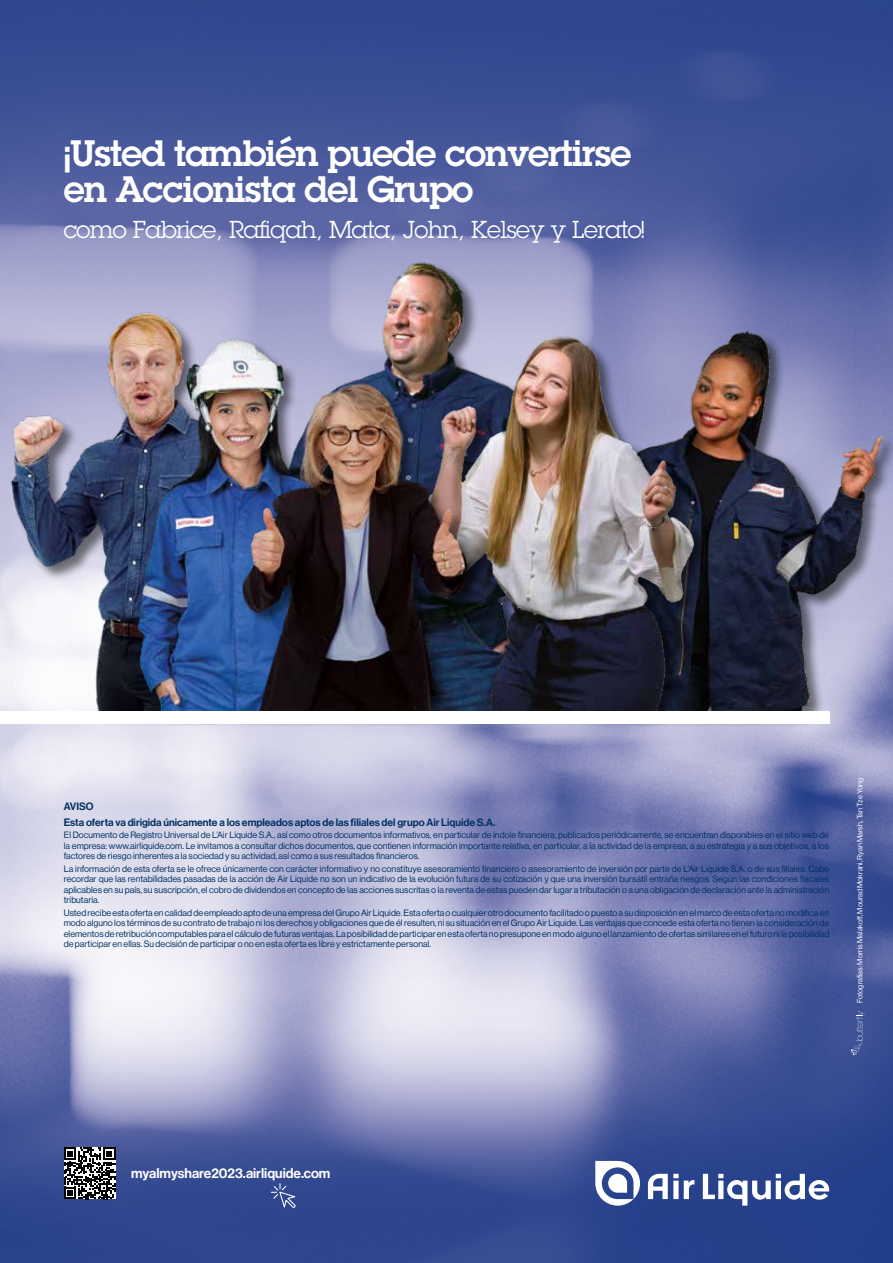
<style>
.page{position:relative;width:893px;height:1263px;background:#fff}
.page>*{position:absolute;margin:0;border:0;box-sizing:border-box;transform-origin:0 0}
.t1{font:600 36px/36px "Lubalin Graph Std";letter-spacing:-.025em;color:#fff}
.t2{font:24px "Lubalin Graph Std";letter-spacing:-.025em;color:#fff}
.t3{font:13.8px "N Haas Grotesk DS Std 65 Md";color:#fff}
.t4{font:10.5px/15.6px "N Haas Grotesk DS Std 65 Md";color:#003063}
.t5{font:9px/10.5px "N Haas Grotesk DS Std 55 Rg";color:#003063;text-align:justify}
.t6{font:7.5px "N Haas Grotesk DS Std 55 Rg";color:#fff}
</style>
<div class="page">
<img style="left:0;top:0;width:893px;height:1263px">
<img style="left:718px;top:249px;width:175px;height:462px">
<img style="left:112px;top:214px;width:606px;height:76px">
<img style="left:0;top:261px;width:543px;height:450px">
<img style="left:284px;top:290px;width:544px;height:421px">
<img style="left:119px;top:363px;width:472px;height:348px">
<svg style="left:270px;top:1182px;width:29px;height:29px"></svg>
<svg style="left:64px;top:1147px;width:51px;height:52px"></svg>
<svg style="left:648px;top:1174px;width:46px;height:25px"></svg>
<svg style="left:703px;top:1174px;width:126px;height:31px"></svg>
<svg style="left:595px;top:1161px;width:45px;height:44px"></svg>
<div style="left:0;top:711px;width:829px;height:13px;background:#fff"></div>
<svg style="left:850px;top:1011px;width:14px;height:45px"></svg>
<h1 class="t1" style="left:64px;top:135px;width:569px">¡Usted también puede convertirse en Accionista del Grupo</h1>
<h2 class="t2" style="left:64px;top:215px;width:582px">como Fabrice, Rafiqah, Mata, John, Kelsey y Lerato!</h2>
<p class="t4" style="left:64px;top:798px;width:433px">AVISO<br>Esta oferta va dirigida únicamente a los empleados aptos de las filiales del grupo Air Liquide S.A.</p>
<p class="t5" style="left:64px;top:830px;width:767px">El Documento de Registro Universal de L’Air Liquide S.A., así como otros documentos informativos, en particular de índole financiera, publicados periódicamente, se encuentran disponibles en el sitio web de la empresa: www.airliquide.com. Le invitamos a consultar dichos documentos, que contienen información importante relativa, en particular, a la actividad de la empresa, a su estrategia y a sus objetivos, a los factores de riesgo inherentes a la sociedad y su actividad, así como a sus resultados financieros.</p>
<p class="t5" style="left:64px;top:863px;width:767px">La información de esta oferta se le ofrece únicamente con carácter informativo y no constituye asesoramiento financiero o asesoramiento de inversión por parte de L’Air Liquide S.A. o de sus filiales. Cabe recordar que las rentabilidades pasadas de la acción de Air Liquide no son un indicativo de la evolución futura de su cotización y que una inversión bursátil entraña riesgos. Según las condiciones fiscales aplicables en su país, su suscripción, el cobro de dividendos en concepto de las acciones suscritas o la reventa de estas pueden dar lugar a tributación o a una obligación de declaración ante la administración tributaria.</p>
<p class="t5" style="left:64px;top:907px;width:767px">Usted recibe esta oferta en calidad de empleado apto de una empresa del Grupo Air Liquide. Esta oferta o cualquier otro documento facilitado o puesto a su disposición en el marco de esta oferta no modifica en modo alguno los términos de su contrato de trabajo ni los derechos y obligaciones que de él resulten, ni su situación en el Grupo Air Liquide. Las ventajas que concede esta oferta no tienen la consideración de elementos de retribución computables para el cálculo de futuras ventajas. La posibilidad de participar en esta oferta no presupone en modo alguno el lanzamiento de ofertas similares en el futuro ni la posibilidad de participar en ellas. Su decisión de participar o no en esta oferta es libre y estrictamente personal.</p>
<p class="t6" style="left:856px;top:1003px;width:226px;rotate:-90deg">Fotografías: Morris Malakoff, Mourad Mokrani, Ryan Marsh, Tan Tze Yong</p>
<h3 class="t3" style="left:131px;top:1165px;width:201px">myalmyshare2023.airliquide.com</h3>
</div>
